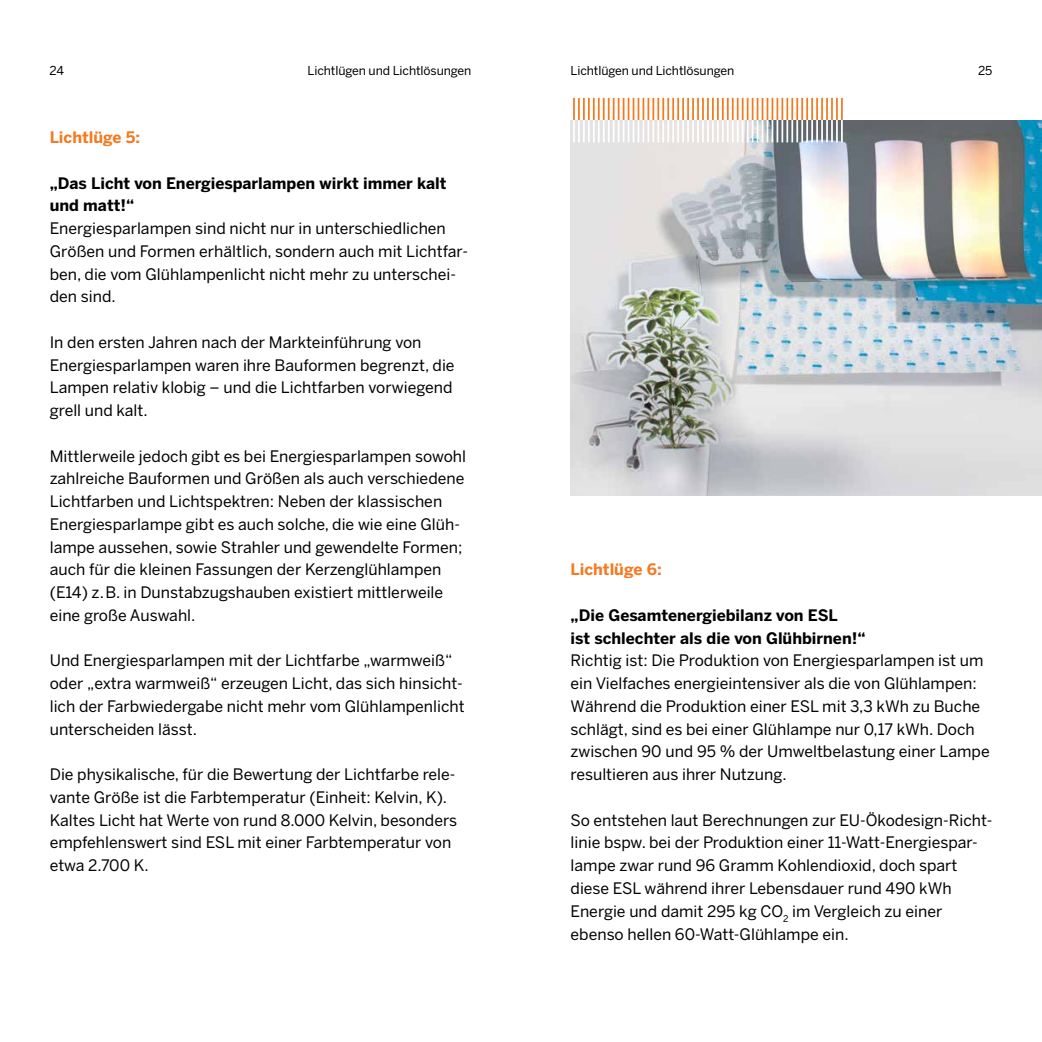
<style>
.page{position:relative;width:1042px;height:1042px;background:#fff}
.page>*{position:absolute;margin:0;border:0;box-sizing:border-box;transform-origin:0 0}
.t1{font:15.75px/22.8px "Benton Sans";color:#000}
.t2{font:700 15.75px/22.8px "Benton Sans";color:#000}
.t3{font:700 15.75px "Benton Sans";color:#f47920}
.t4{font:12.25px "Benton Sans";letter-spacing:-.01em;color:#000}
</style>
<div class="page">
<img style="left:570px;top:120px;width:472px;height:376px">
<hr style="left:573px;top:98px;width:2px;height:22px;background:#f47920">
<hr style="left:578px;top:98px;width:2px;height:22px;background:#f47920">
<hr style="left:583px;top:98px;width:2px;height:22px;background:#f47920">
<hr style="left:588px;top:98px;width:2px;height:22px;background:#f47920">
<hr style="left:593px;top:98px;width:2px;height:22px;background:#f47920">
<hr style="left:598px;top:98px;width:2px;height:22px;background:#f47920">
<hr style="left:632px;top:98px;width:2px;height:22px;background:#f47920">
<hr style="left:637px;top:98px;width:2px;height:22px;background:#f47920">
<hr style="left:642px;top:98px;width:2px;height:22px;background:#f47920">
<hr style="left:647px;top:98px;width:2px;height:22px;background:#f47920">
<hr style="left:652px;top:98px;width:2px;height:22px;background:#f47920">
<hr style="left:657px;top:98px;width:2px;height:22px;background:#f47920">
<hr style="left:662px;top:98px;width:2px;height:22px;background:#f47920">
<hr style="left:667px;top:98px;width:2px;height:22px;background:#f47920">
<hr style="left:672px;top:98px;width:2px;height:22px;background:#f47920">
<hr style="left:677px;top:98px;width:2px;height:22px;background:#f47920">
<hr style="left:682px;top:98px;width:2px;height:22px;background:#f47920">
<hr style="left:687px;top:98px;width:2px;height:22px;background:#f47920">
<hr style="left:692px;top:98px;width:2px;height:22px;background:#f47920">
<hr style="left:697px;top:98px;width:2px;height:22px;background:#f47920">
<hr style="left:702px;top:98px;width:2px;height:22px;background:#f47920">
<hr style="left:707px;top:98px;width:2px;height:22px;background:#f47920">
<hr style="left:712px;top:98px;width:2px;height:22px;background:#f47920">
<hr style="left:717px;top:98px;width:2px;height:22px;background:#f47920">
<hr style="left:722px;top:98px;width:2px;height:22px;background:#f47920">
<hr style="left:756px;top:98px;width:2px;height:22px;background:#f47920">
<hr style="left:761px;top:98px;width:2px;height:22px;background:#f47920">
<hr style="left:766px;top:98px;width:2px;height:22px;background:#f47920">
<hr style="left:771px;top:98px;width:2px;height:22px;background:#f47920">
<hr style="left:776px;top:98px;width:2px;height:22px;background:#f47920">
<hr style="left:781px;top:98px;width:2px;height:22px;background:#f47920">
<hr style="left:786px;top:98px;width:2px;height:22px;background:#f47920">
<hr style="left:791px;top:98px;width:2px;height:22px;background:#f47920">
<hr style="left:796px;top:98px;width:2px;height:22px;background:#f47920">
<hr style="left:801px;top:98px;width:2px;height:22px;background:#f47920">
<hr style="left:806px;top:98px;width:2px;height:22px;background:#f47920">
<hr style="left:811px;top:98px;width:2px;height:22px;background:#f47920">
<hr style="left:816px;top:98px;width:2px;height:22px;background:#f47920">
<hr style="left:821px;top:98px;width:2px;height:22px;background:#f47920">
<hr style="left:826px;top:98px;width:2px;height:22px;background:#f47920">
<hr style="left:831px;top:98px;width:2px;height:22px;background:#f47920">
<hr style="left:836px;top:98px;width:2px;height:22px;background:#f47920">
<hr style="left:841px;top:98px;width:2px;height:22px;background:#f47920">
<hr style="left:573px;top:120px;width:2px;height:22px;background:#fff">
<hr style="left:578px;top:120px;width:2px;height:22px;background:#fff">
<hr style="left:583px;top:120px;width:2px;height:22px;background:#fff">
<hr style="left:588px;top:120px;width:2px;height:22px;background:#fff">
<hr style="left:593px;top:120px;width:2px;height:22px;background:#fff">
<hr style="left:598px;top:120px;width:2px;height:22px;background:#fff">
<svg style="left:603px;top:98px;width:26px;height:44px"></svg>
<hr style="left:632px;top:120px;width:2px;height:22px;background:#fff">
<hr style="left:637px;top:120px;width:2px;height:22px;background:#fff">
<hr style="left:642px;top:120px;width:2px;height:22px;background:#fff">
<hr style="left:647px;top:120px;width:2px;height:22px;background:#fff">
<hr style="left:652px;top:120px;width:2px;height:22px;background:#fff">
<hr style="left:657px;top:120px;width:2px;height:22px;background:#fff">
<hr style="left:662px;top:120px;width:2px;height:22px;background:#fff">
<hr style="left:667px;top:120px;width:2px;height:22px;background:#fff">
<hr style="left:672px;top:120px;width:2px;height:22px;background:#fff">
<hr style="left:677px;top:120px;width:2px;height:22px;background:#fff">
<hr style="left:682px;top:120px;width:2px;height:22px;background:#fff">
<hr style="left:687px;top:120px;width:2px;height:22px;background:#fff">
<hr style="left:692px;top:120px;width:2px;height:22px;background:#fff">
<hr style="left:697px;top:120px;width:2px;height:22px;background:#fff">
<hr style="left:702px;top:120px;width:2px;height:22px;background:#fff">
<hr style="left:707px;top:120px;width:2px;height:22px;background:#fff">
<hr style="left:712px;top:120px;width:2px;height:22px;background:#fff">
<hr style="left:717px;top:120px;width:2px;height:22px;background:#fff">
<hr style="left:722px;top:120px;width:2px;height:22px;background:#fff">
<svg style="left:727px;top:98px;width:26px;height:44px"></svg>
<hr style="left:756px;top:120px;width:2px;height:22px;background:#fff">
<hr style="left:761px;top:120px;width:2px;height:22px;background:#fff">
<hr style="left:766px;top:120px;width:2px;height:22px;background:#fff">
<hr style="left:771px;top:120px;width:2px;height:22px;background:#fff">
<hr style="left:776px;top:120px;width:2px;height:22px;background:#fff">
<hr style="left:781px;top:120px;width:2px;height:22px;background:#fff">
<hr style="left:786px;top:120px;width:2px;height:22px;background:#fff">
<hr style="left:791px;top:120px;width:2px;height:22px;background:#fff">
<hr style="left:796px;top:120px;width:2px;height:22px;background:#fff">
<hr style="left:801px;top:120px;width:2px;height:22px;background:#fff">
<hr style="left:806px;top:120px;width:2px;height:22px;background:#fff">
<hr style="left:811px;top:120px;width:2px;height:22px;background:#fff">
<hr style="left:816px;top:120px;width:2px;height:22px;background:#fff">
<hr style="left:821px;top:120px;width:2px;height:22px;background:#fff">
<hr style="left:826px;top:120px;width:2px;height:22px;background:#fff">
<hr style="left:831px;top:120px;width:2px;height:22px;background:#fff">
<hr style="left:836px;top:120px;width:2px;height:22px;background:#fff">
<hr style="left:841px;top:120px;width:2px;height:22px;background:#fff">
<p class="t4" style="left:50px;top:63px;width:16px">24</p>
<p class="t4" style="left:978px;top:63px;width:16px">25</p>
<p class="t4" style="left:308px;top:63px;width:165px">Lichtlügen und Lichtlösungen</p>
<p class="t4" style="left:570px;top:63px;width:165px">Lichtlügen und Lichtlösungen</p>
<p class="t3" style="left:50px;top:128px;width:92px">Lichtlüge 5:</p>
<p class="t2" style="left:50px;top:171px;width:398px">„Das Licht von Energiesparlampen wirkt immer kalt und matt!“</p>
<p class="t1" style="left:50px;top:217px;width:420px">Energiesparlampen sind nicht nur in unterschiedlichen Größen und Formen erhältlich, sondern auch mit Lichtfar&shy;ben, die vom Glühlampenlicht nicht mehr zu unterschei&shy;den sind.</p>
<p class="t1" style="left:50px;top:331px;width:406px">In den ersten Jahren nach der Markteinführung von Energiesparlampen waren ihre Bauformen begrenzt, die Lampen relativ klobig – und die Lichtfarben vorwiegend grell und kalt.</p>
<p class="t1" style="left:50px;top:444px;width:418px">Mittlerweile jedoch gibt es bei Energiesparlampen sowohl zahlreiche Bauformen und Größen als auch verschiedene Lichtfarben und Lichtspektren: Neben der klassischen Energiesparlampe gibt es auch solche, die wie eine Glüh&shy;lampe aussehen, sowie Strahler und gewendelte Formen; auch für die kleinen Fassungen der Kerzenglühlampen (E14) z.B. in Dunstabzugshauben existiert mittlerweile eine große Auswahl.</p>
<p class="t1" style="left:50px;top:649px;width:416px">Und Energiesparlampen mit der Lichtfarbe „warmweiß“ oder „extra warmweiß“ erzeugen Licht, das sich hinsicht&shy;lich der Farbwiedergabe nicht mehr vom Glühlampenlicht unterscheiden lässt.</p>
<p class="t1" style="left:50px;top:763px;width:409px">Die physikalische, für die Bewertung der Lichtfarbe rele&shy;vante Größe ist die Farbtemperatur (Einheit: Kelvin, K).<br>Kaltes Licht hat Werte von rund 8.000 Kelvin, besonders empfehlenswert sind ESL mit einer Farbtemperatur von etwa 2.700 K.</p>
<p class="t3" style="left:570px;top:560px;width:93px">Lichtlüge 6:</p>
<p class="t2" style="left:570px;top:603px;width:296px">„Die Gesamtenergiebilanz von ESL<br>ist schlechter als die von Glühbirnen!“</p>
<p class="t1" style="left:570px;top:649px;width:421px">Richtig ist: Die Produktion von Energiesparlampen ist um ein Vielfaches energieintensiver als die von Glühlampen:<br>Während die Produktion einer ESL mit 3,3 kWh zu Buche schlägt, sind es bei einer Glühlampe nur 0,17 kWh. Doch zwischen 90 und 95 % der Umweltbelastung einer Lampe resultieren aus ihrer Nutzung.</p>
<p class="t1" style="left:570px;top:808px;width:420px">So entstehen laut Berechnungen zur EU-Ökodesign-Richt-- linie bspw. bei der Produktion einer 11-Watt-Energiespar&shy;lampe zwar rund 96 Gramm Kohlendioxid, doch spart diese ESL während ihrer Lebensdauer rund 490 kWh Energie und damit 295 kg CO<sub>2</sub> im Vergleich zu einer ebenso hellen 60-Watt-Glühlampe ein.</p>
</div>
